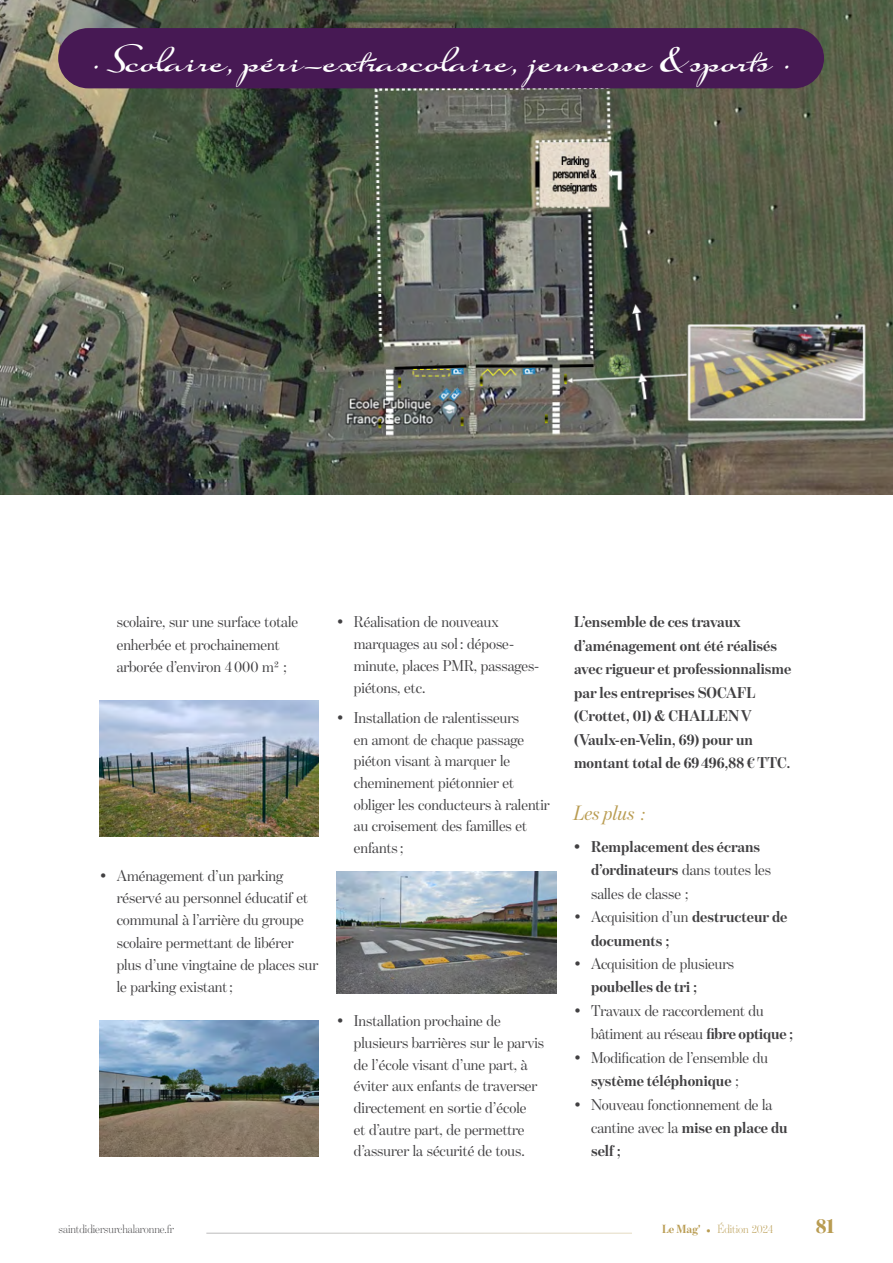
<style>
.page{position:relative;width:893px;height:1263px;background:#fff}
.page>*{position:absolute;margin:0;border:0;box-sizing:border-box;transform-origin:0 0}
.t1{font:700 39px "Suave Script Pro";letter-spacing:-.03em;color:#fff}
.t2{font:italic 21px "Benton Mod Disp";color:#b99c52}
.t3{font:900 21px "Benton Mod Disp";color:#b99c52}
.t4{font:15.9px/21.8px "Benton Mod Disp";color:#414042}
.t5{font:700 15.9px/23.4px "Benton Mod Disp";color:#414042}
.t6{font:300 12px "Benton Mod Disp";color:#414042}
.t7{font:300 12px "Benton Mod Disp";color:#b99c52}
.s1{font-weight:400}
.s2{font-weight:700}
</style>
<div class="page">
<img style="left:0;top:0;width:893px;height:495px">
<img style="left:100px;top:701px;width:219px;height:136px">
<img style="left:100px;top:1020px;width:219px;height:136px">
<img style="left:337px;top:871px;width:219px;height:122px">
<div style="left:58px;top:28px;width:766px;height:60px;background:#471954;border-radius:30px"></div>
<h1 class="t1" style="left:89px;top:34px;width:706px">· Scolaire, péri-extrascolaire, jeunesse &amp; sports ·</h1>
<p class="t4" style="left:117px;top:611px;width:183px;line-height:22.4px">scolaire, sur une surface totale enherbée et prochainement arborée d’environ 4 000 m² ;</p>
<p class="t4" style="left:117px;top:864px;width:203px;line-height:22.4px;text-indent:-17px">• Aménagement d’un parking réservé au personnel éducatif et communal à l’arrière du groupe scolaire permettant de libérer plus d’une vingtaine de places sur le parking existant ;</p>
<p class="t4" style="left:354px;top:611px;width:187px;text-indent:-17px">• Réalisation de nouveaux marquages au sol : dépose&shy;minute, places PMR, passages&shy;piétons, etc.</p>
<p class="t4" style="left:354px;top:707px;width:197px;text-indent:-17px">• Installation de ralentisseurs<br>en amont de chaque passage piéton visant à marquer le cheminement piétonnier et obliger les conducteurs à ralentir au croisement des familles et enfants ;</p>
<p class="t4" style="left:354px;top:1010px;width:192px;text-indent:-17px">• Installation prochaine de plusieurs barrières sur le parvis de l’école visant d’une part, à éviter aux enfants de traverser directement en sortie d’école<br>et d’autre part, de permettre d’assurer la sécurité de tous.</p>
<p class="t5" style="left:574px;top:610px;width:219px">L’ensemble de ces travaux d’aménagement ont été réalisés avec rigueur et professionnalisme par les entreprises SOCAFL (Crottet, 01) &amp; CHALLEN V (Vaulx-en-Velin, 69) pour un montant total de 69 496,88 € TTC.</p>
<h2 class="t2" style="left:574px;top:801px;width:74px">Les plus :</h2>
<p class="t5" style="left:591px;top:835px;width:181px;text-indent:-17px">• Remplacement des écrans d’ordinateurs <span class="s1">dans toutes les salles de classe ;</span></p>
<p class="t5" style="left:591px;top:905px;width:198px;text-indent:-17px"><span class="s1">• Acquisition d’un</span> destructeur de documents ;</p>
<p class="t4" style="left:574px;top:953px;width:162px">• Acquisition de plusieurs</p>
<p class="t5" style="left:591px;top:975px;width:108px">poubelles de tri ;</p>
<p class="t4" style="left:591px;top:999px;width:204px;line-height:23.4px;text-indent:-17px">• Travaux de raccordement du bâtiment au réseau <span class="s2">fibre optique ;</span></p>
<p class="t4" style="left:591px;top:1046px;width:178px;line-height:23.4px;text-indent:-17px">• Modification de l’ensemble du <span class="s2">système téléphonique</span> ;</p>
<p class="t4" style="left:591px;top:1092px;width:198px;line-height:23.4px;text-indent:-17px">• Nouveau fonctionnement de la cantine avec la <span class="s2">mise en place du self ;</span></p>
<p class="t6" style="left:59px;top:1223px;width:117px">saintdidiersurchalaronne.fr</p>
<p class="t7" style="left:662px;top:1223px;width:113px"><span class="s2">Le Mag'</span> • Édition 2024</p>
<h2 class="t3" style="left:816px;top:1214px;width:20px">81</h2>
</div>
